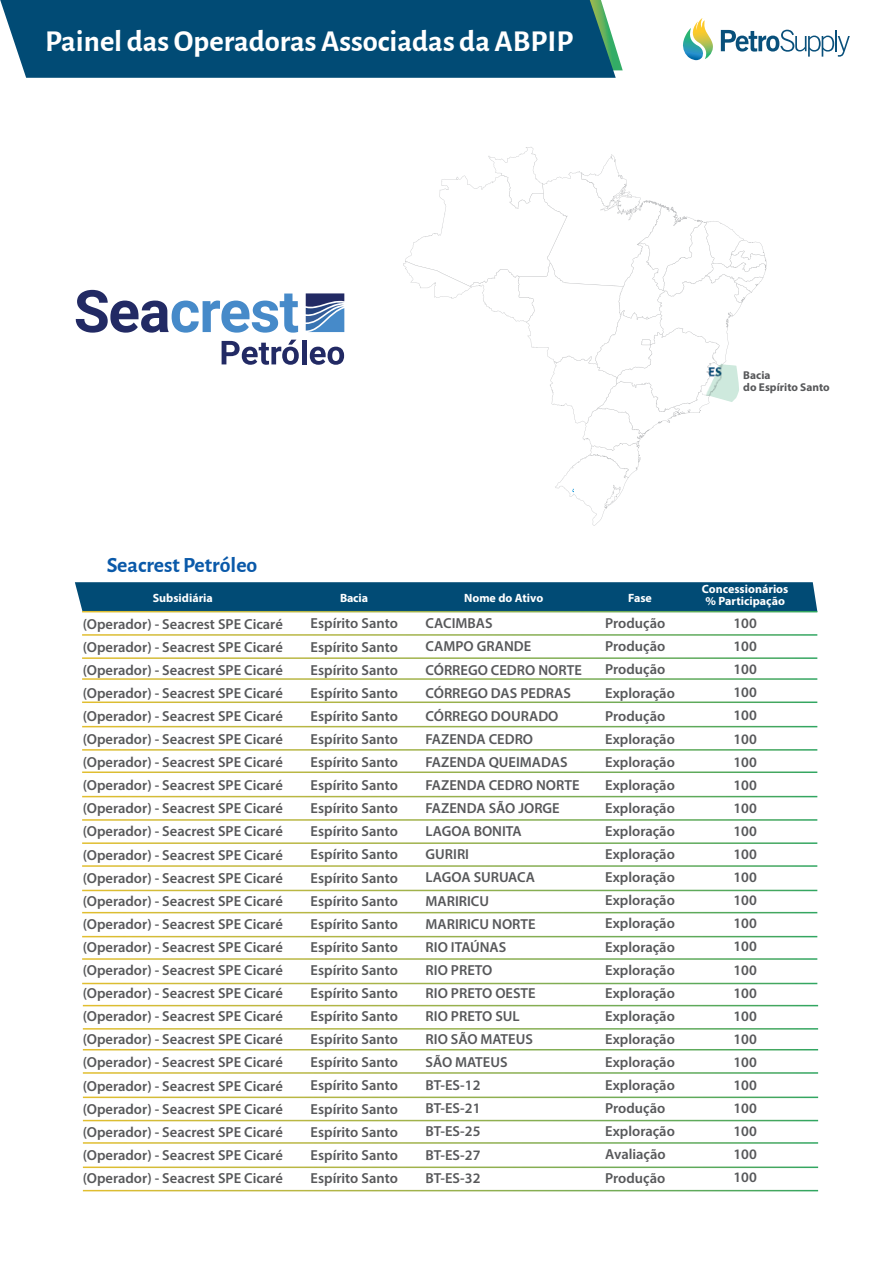
<style>
.page{position:relative;width:893px;height:1263px;background:#fff}
.page>*{position:absolute;margin:0;border:0;box-sizing:border-box;transform-origin:0 0}
.t1{font:700 30.45px "Alegreya Sans";color:#fff}
.t2{font:700 21.75px "Alegreya Sans";color:#0a59a9}
.t3{font:600 14.55px/23.1px "Myriad Pro";color:#57585a;text-align:justify}
.t4{font:700 12px/12px "Myriad Pro";color:#fff}
.t5{font:700 11.4px/11.4px "Myriad Pro";color:#57585a}
</style>
<div class="page">
<svg style="left:403px;top:147px;width:363px;height:379px"></svg>
<svg style="left:82px;top:678px;width:735px;height:2px"></svg>
<svg style="left:82px;top:701px;width:735px;height:2px"></svg>
<svg style="left:75px;top:582px;width:742px;height:30px;background:#095175"></svg>
<svg style="left:82px;top:634px;width:735px;height:2px"></svg>
<svg style="left:82px;top:657px;width:735px;height:2px"></svg>
<svg style="left:82px;top:726px;width:735px;height:1px"></svg>
<svg style="left:82px;top:749px;width:735px;height:2px"></svg>
<svg style="left:82px;top:771px;width:735px;height:2px"></svg>
<svg style="left:82px;top:796px;width:735px;height:1px"></svg>
<svg style="left:82px;top:819px;width:735px;height:2px"></svg>
<svg style="left:82px;top:842px;width:735px;height:2px"></svg>
<svg style="left:82px;top:865px;width:735px;height:2px"></svg>
<svg style="left:82px;top:890px;width:735px;height:1px"></svg>
<svg style="left:82px;top:912px;width:735px;height:1px"></svg>
<svg style="left:82px;top:936px;width:735px;height:1px"></svg>
<svg style="left:82px;top:958px;width:735px;height:2px"></svg>
<svg style="left:82px;top:983px;width:735px;height:1px"></svg>
<svg style="left:83px;top:1049px;width:735px;height:1px"></svg>
<svg style="left:83px;top:1072px;width:735px;height:2px"></svg>
<svg style="left:83px;top:1005px;width:735px;height:1px"></svg>
<svg style="left:83px;top:1028px;width:735px;height:1px"></svg>
<svg style="left:83px;top:1096px;width:735px;height:2px"></svg>
<svg style="left:83px;top:1120px;width:735px;height:1px"></svg>
<svg style="left:83px;top:1142px;width:735px;height:2px"></svg>
<svg style="left:83px;top:1166px;width:735px;height:2px"></svg>
<svg style="left:83px;top:1190px;width:735px;height:1px"></svg>
<svg style="left:616px;top:49px;width:7px;height:21px"></svg>
<div style="left:0;top:0;width:616px;height:78px;background:#014b75"></div>
<svg style="left:683px;top:18px;width:30px;height:42px"></svg>
<svg style="left:721px;top:30px;width:129px;height:27px"></svg>
<svg style="left:76px;top:290px;width:222px;height:43px"></svg>
<svg style="left:306px;top:293px;width:38px;height:39px"></svg>
<svg style="left:222px;top:340px;width:77px;height:25px"></svg>
<div style="left:302px;top:340px;width:5px;height:24px;background:#222a64"></div>
<svg style="left:310px;top:347px;width:34px;height:18px"></svg>
<img style="left:700px;top:371px;width:32px;height:31px">
<h1 class="t1" style="left:45px;top:18px;width:530px">Painel das Operadoras Associadas da ABPIP</h1>
<h2 class="t2" style="left:107px;top:549px;width:152px">Seacrest Petróleo</h2>
<p class="t5" style="left:743px;top:369px;width:88px">Bacia<br>do Espírito Santo</p>
<p class="t4" style="left:153px;top:591px;width:62px">Subsidiária</p>
<p class="t4" style="left:340px;top:591px;width:30px">Bacia</p>
<p class="t4" style="left:464px;top:591px;width:81px">Nome do Ativo</p>
<p class="t4" style="left:628px;top:591px;width:25px">Fase</p>
<p class="t4" style="left:702px;top:583px;width:88px">Concessionários % Participação</p>
<p class="t3" style="left:83px;top:612px;width:202px">(Operador) - Seacrest SPE Cicaré (Operador) - Seacrest SPE Cicaré (Operador) - Seacrest SPE Cicaré (Operador) - Seacrest SPE Cicaré (Operador) - Seacrest SPE Cicaré (Operador) - Seacrest SPE Cicaré (Operador) - Seacrest SPE Cicaré (Operador) - Seacrest SPE Cicaré (Operador) - Seacrest SPE Cicaré (Operador) - Seacrest SPE Cicaré (Operador) - Seacrest SPE Cicaré (Operador) - Seacrest SPE Cicaré (Operador) - Seacrest SPE Cicaré (Operador) - Seacrest SPE Cicaré (Operador) - Seacrest SPE Cicaré (Operador) - Seacrest SPE Cicaré (Operador) - Seacrest SPE Cicaré (Operador) - Seacrest SPE Cicaré (Operador) - Seacrest SPE Cicaré (Operador) - Seacrest SPE Cicaré (Operador) - Seacrest SPE Cicaré (Operador) - Seacrest SPE Cicaré (Operador) - Seacrest SPE Cicaré (Operador) - Seacrest SPE Cicaré (Operador) - Seacrest SPE Cicaré</p>
<p class="t3" style="left:311px;top:612px;width:89px">Espírito Santo Espírito Santo Espírito Santo Espírito Santo Espírito Santo Espírito Santo Espírito Santo Espírito Santo Espírito Santo Espírito Santo Espírito Santo Espírito Santo Espírito Santo Espírito Santo Espírito Santo Espírito Santo Espírito Santo Espírito Santo Espírito Santo Espírito Santo Espírito Santo Espírito Santo Espírito Santo Espírito Santo Espírito Santo</p>
<p class="t3" style="left:426px;top:611px;width:158px;text-align:left">CACIMBAS<br>CAMPO GRANDE<br>CÓRREGO CEDRO NORTE<br>CÓRREGO DAS PEDRAS<br>CÓRREGO DOURADO<br>FAZENDA CEDRO<br>FAZENDA QUEIMADAS<br>FAZENDA CEDRO NORTE<br>FAZENDA SÃO JORGE<br>LAGOA BONITA<br>GURIRI<br>LAGOA SURUACA<br>MARIRICU<br>MARIRICU NORTE<br>RIO ITAÚNAS<br>RIO PRETO<br>RIO PRETO OESTE<br>RIO PRETO SUL<br>RIO SÃO MATEUS<br>SÃO MATEUS<br>BT-ES-12<br>BT-ES-21<br>BT-ES-25<br>BT-ES-27<br>BT-ES-32</p>
<p class="t3" style="left:605px;top:611px;width:71px;text-align:left">Produção<br>Produção<br>Produção<br>Exploração<br>Produção<br>Exploração<br>Exploração<br>Exploração<br>Exploração<br>Exploração<br>Exploração<br>Exploração<br>Exploração<br>Exploração<br>Exploração<br>Exploração<br>Exploração<br>Exploração<br>Exploração<br>Exploração<br>Exploração<br>Produção<br>Exploração<br>Avaliação<br>Produção</p>
<p class="t3" style="left:733px;top:611px;width:25px">100<br>100<br>100<br>100<br>100<br>100<br>100<br>100<br>100<br>100<br>100<br>100<br>100<br>100<br>100<br>100<br>100<br>100<br>100<br>100<br>100<br>100<br>100<br>100<br>100</p>
</div>
